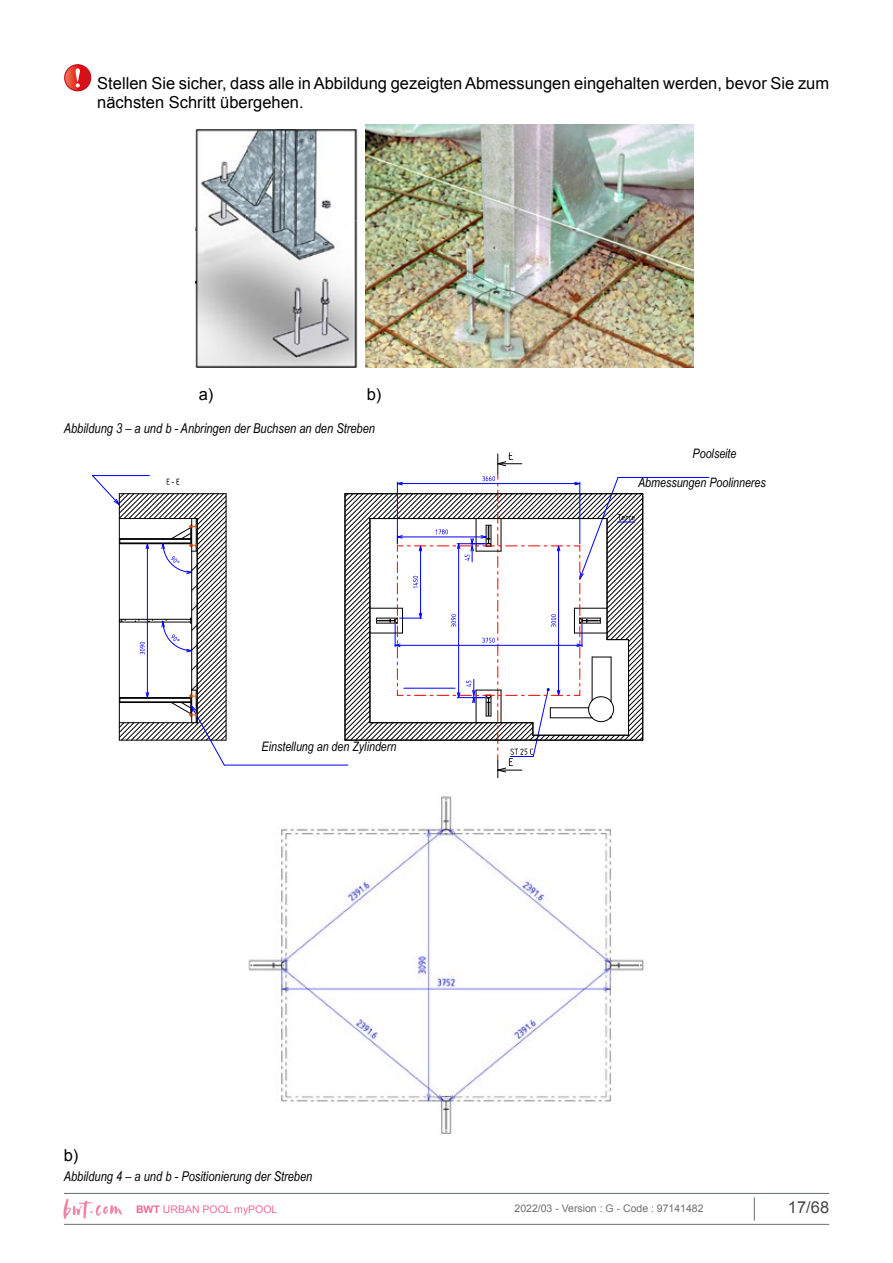
<style>
.page{position:relative;width:893px;height:1263px;background:#fff}
.page>*{position:absolute;margin:0;border:0;box-sizing:border-box;transform-origin:0 0}
.t1{font:16.5px/19.8px "Arial";color:#000}
.t2{font:16.5px "Arial";color:#474746}
.t3{font:italic 13.5px "Arial Narrow";color:#000}
.t4{font:italic 13.05px/28.2px "Arial Narrow";color:#000}
.t5{font:10.5px "Arial";color:#706f6f}
.t6{font:10.5px "Arial";color:#ed6d96}
.s1{font-weight:700}
</style>
<div class="page">
<hr style="left:64px;top:1224px;width:765px;height:1px;background:#676c6e">
<svg style="left:754px;top:1197px;width:1px;height:23px"></svg>
<svg style="left:63px;top:1199px;width:60px;height:20px"></svg>
<hr style="left:64px;top:1193px;width:765px;height:1px;background:#676c6e">
<svg style="left:65px;top:65px;width:26px;height:26px"></svg>
<div style="left:64px;top:64px;width:27px;height:27px;border:1px solid #be1622;border-radius:50%"></div>
<svg style="left:76px;top:68px;width:4px;height:19px"></svg>
<img style="left:195px;top:129px;width:163px;height:239px">
<img style="left:365px;top:124px;width:328px;height:244px">
<hr style="left:224px;top:765px;width:124px;height:1px;background:#00f">
<hr style="left:618px;top:477px;width:91px;height:1px;background:#00f">
<svg style="left:344px;top:452px;width:299px;height:325px"></svg>
<svg style="left:92px;top:475px;width:135px;height:291px"></svg>
<img style="left:248px;top:796px;width:396px;height:338px">
<p class="t1" style="left:97px;top:73px;width:733px">Stellen Sie sicher, dass alle in Abbildung gezeigten Abmessungen eingehalten werden, bevor Sie zum nächsten Schritt übergehen.</p>
<p class="t1" style="left:199px;top:385px;width:16px">a)</p>
<p class="t1" style="left:367px;top:385px;width:16px">b)</p>
<p class="t3" style="left:64px;top:419px;width:313px">Abbildung 3 – a und b - Anbringen der Buchsen an den Streben</p>
<p class="t4" style="left:262px;top:732px;width:136px">Einstellung an den Zylindern</p>
<p class="t1" style="left:64px;top:1145px;width:16px">b)</p>
<p class="t3" style="left:64px;top:1167px;width:250px">Abbildung 4 – a und b - Positionierung der Streben</p>
<p class="t4" style="left:638px;top:439px;width:129px;text-indent:55px">Poolseite<br>Abmessungen Poolinneres</p>
<p class="t6" style="left:136px;top:1202px;width:143px"><span class="s1">BWT</span> URBAN POOL myPOOL</p>
<p class="t5" style="left:514px;top:1201px;width:191px">2022/03 - Version : G - Code : 97141482</p>
<p class="t2" style="left:788px;top:1197px;width:43px">17/68</p>
</div>
